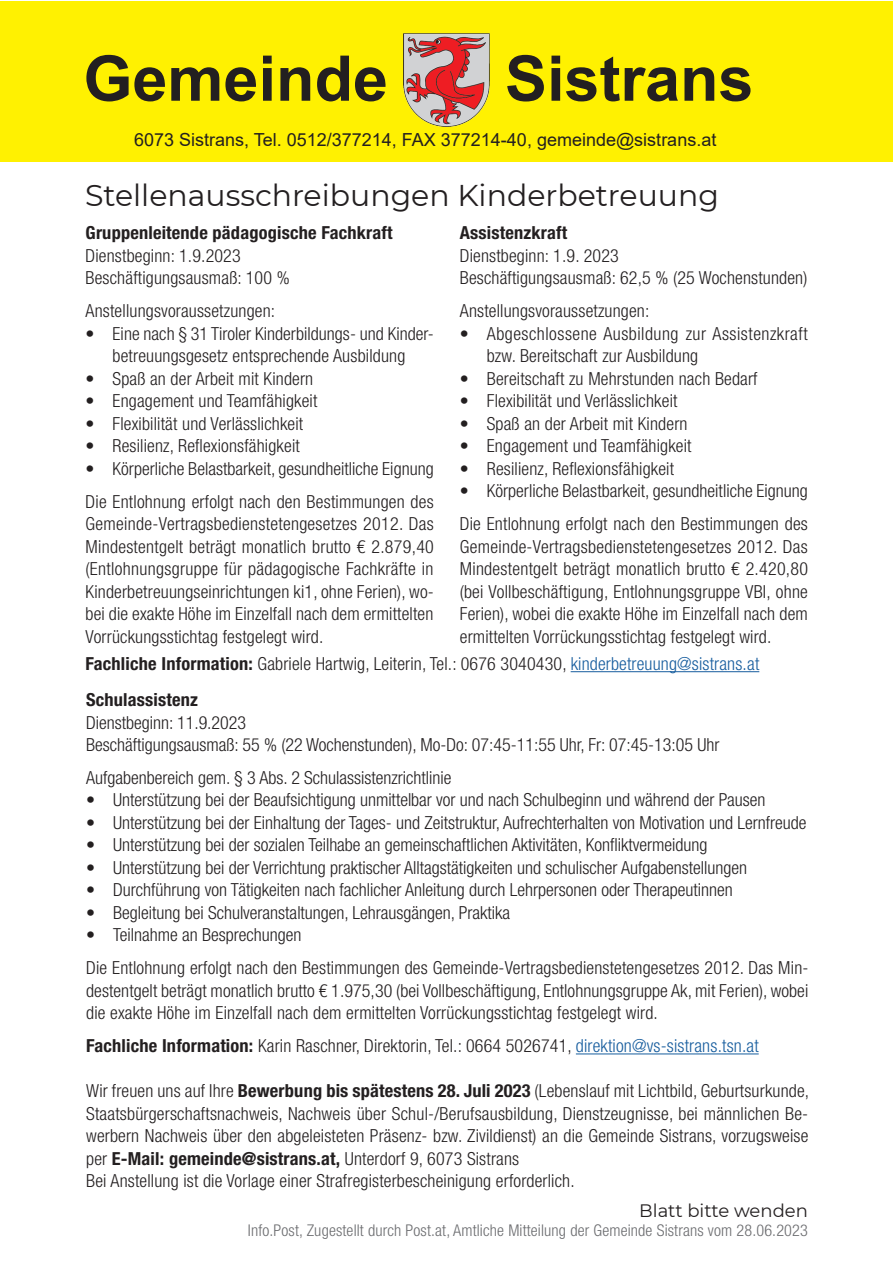
<style>
.page{position:relative;width:893px;height:1263px;background:#fff}
.page>*{position:absolute;margin:0;border:0;box-sizing:border-box;transform-origin:0 0}
.t1{font:700 63px "Arial";color:#231f20}
.t2{font:30px "Montserrat";color:#231f20}
.t3{font:300 condensed 18px/22.5px "Helvetica Neue LT Std";letter-spacing:.01em;color:#231f20}
.t4{font:300 condensed 18px/22.5px "Helvetica Neue LT Std";letter-spacing:.03em;color:#231f20}
.t5{font:700 condensed 18px "Helvetica Neue LT Std";letter-spacing:.01em;color:#231f20}
.t6{font:18px "Arial";color:#231f20}
.t7{font:18px "Montserrat";color:#231f20}
.t8{font:300 condensed 16.2px "Helvetica Neue LT Std";letter-spacing:.01em;color:#6c6d70}
.s1{font-weight:700}
.s2{color:#175d9e}
</style>
<div class="page">
<div style="left:1px;top:1px;width:892px;height:160px;background:#fff101"></div>
<img style="left:404px;top:33px;width:85px;height:94px">
<hr style="left:576px;top:1053px;width:183px;height:1px;background:#175d9e">
<hr style="left:571px;top:671px;width:188px;height:1px;background:#175d9e">
<h1 class="t1" style="left:83px;top:34px;width:306px">Gemeinde</h1>
<h1 class="t1" style="left:505px;top:34px;width:250px">Sistrans</h1>
<p class="t6" style="left:134px;top:128px;width:584px">6073 Sistrans, Tel. 0512/377214, FAX 377214-40, gemeinde@sistrans.at</p>
<h2 class="t2" style="left:85px;top:174px;width:635px">Stellenausschreibungen Kinderbetreuung</h2>
<p class="t5" style="left:86px;top:222px;width:308px">Gruppenleitende pädagogische Fachkraft</p>
<p class="t3" style="left:86px;top:244px;width:206px">Dienstbeginn: 1.9.2023<br>Beschäftigungsausmaß: 100 %</p>
<p class="t3" style="left:86px;top:299px;width:191px">Anstellungsvoraussetzungen:</p>
<p class="t3" style="left:86px;top:322px;width:350px;text-align:center">• Eine nach § 31 Tiroler Kinderbildungs- und Kinder&shy;betreuungsgesetz entsprechende Ausbildung</p>
<p class="t3" style="left:86px;top:367px;width:229px">• Spaß an der Arbeit mit Kindern</p>
<p class="t3" style="left:86px;top:389px;width:233px">• Engagement und Teamfähigkeit</p>
<p class="t3" style="left:86px;top:412px;width:219px">• Flexibilität und Verlässlichkeit</p>
<p class="t3" style="left:86px;top:434px;width:216px">• Resilienz, Reflexionsfähigkeit</p>
<p class="t3" style="left:86px;top:452px;width:350px;line-height:32.8px">• Körperliche Belastbarkeit, gesundheitliche Eignung<br>Die Entlohnung erfolgt nach den Bestimmungen des</p>
<p class="t3" style="left:86px;top:512px;width:350px;text-align:justify">Gemeinde-Vertragsbedienstetengesetzes 2012. Das Mindestentgelt beträgt monatlich brutto € 2.879,40 (Entlohnungsgruppe für pädagogische Fachkräfte in Kinderbetreuungseinrichtungen ki1, ohne Ferien), wo&shy;bei die exakte Höhe im Einzelfall nach dem ermittelten Vorrückungsstichtag festgelegt wird.</p>
<p class="t5" style="left:460px;top:222px;width:109px">Assistenzkraft</p>
<p class="t3" style="left:460px;top:244px;width:349px">Dienstbeginn: 1.9. 2023<br>Beschäftigungsausmaß: 62,5 % (25 Wochenstunden)</p>
<p class="t3" style="left:460px;top:299px;width:191px">Anstellungsvoraussetzungen:</p>
<p class="t4" style="left:487px;top:322px;width:322px;text-indent:-27px">• Abgeschlossene Ausbildung zur Assistenzkraft bzw. Bereitschaft zur Ausbildung</p>
<p class="t3" style="left:460px;top:367px;width:299px">• Bereitschaft zu Mehrstunden nach Bedarf</p>
<p class="t3" style="left:460px;top:389px;width:219px">• Flexibilität und Verlässlichkeit</p>
<p class="t3" style="left:460px;top:412px;width:229px">• Spaß an der Arbeit mit Kindern</p>
<p class="t3" style="left:460px;top:434px;width:233px">• Engagement und Teamfähigkeit</p>
<p class="t3" style="left:460px;top:457px;width:216px">• Resilienz, Reflexionsfähigkeit</p>
<p class="t3" style="left:460px;top:474px;width:350px;line-height:32.8px">• Körperliche Belastbarkeit, gesundheitliche Eignung<br>Die Entlohnung erfolgt nach den Bestimmungen des</p>
<p class="t3" style="left:460px;top:535px;width:350px;text-align:justify">Gemeinde-Vertragsbedienstetengesetzes 2012. Das Mindestentgelt beträgt monatlich brutto € 2.420,80 (bei Vollbeschäftigung, Entlohnungsgruppe VBI, ohne Ferien), wobei die exakte Höhe im Einzelfall nach dem ermittelten Vorrückungsstichtag festgelegt wird.</p>
<p class="t3" style="left:86px;top:652px;width:675px"><span class="s1">Fachliche Information:</span> Gabriele Hartwig, Leiterin, Tel.: 0676 3040430, <span class="s2">kinderbetreuung@sistrans.at</span></p>
<p class="t5" style="left:86px;top:689px;width:113px">Schulassistenz</p>
<p class="t3" style="left:86px;top:711px;width:635px">Dienstbeginn: 11.9.2023<br>Beschäftigungsausmaß: 55 % (22 Wochenstunden), Mo-Do: 07:45-11:55 Uhr, Fr: 07:45-13:05 Uhr</p>
<p class="t3" style="left:86px;top:766px;width:367px">Aufgabenbereich gem. § 3 Abs. 2 Schulassistenzrichtlinie</p>
<p class="t3" style="left:86px;top:789px;width:681px">• Unterstützung bei der Beaufsichtigung unmittelbar vor und nach Schulbeginn und während der Pausen</p>
<p class="t3" style="left:86px;top:811px;width:722px">• Unterstützung bei der Einhaltung der Tages- und Zeitstruktur, Aufrechterhalten von Motivation und Lernfreude</p>
<p class="t3" style="left:86px;top:834px;width:623px">• Unterstützung bei der sozialen Teilhabe an gemeinschaftlichen Aktivitäten, Konfliktvermeidung</p>
<p class="t3" style="left:86px;top:856px;width:662px">• Unterstützung bei der Verrichtung praktischer Alltagstätigkeiten und schulischer Aufgabenstellungen</p>
<p class="t3" style="left:86px;top:879px;width:648px">• Durchführung von Tätigkeiten nach fachlicher Anleitung durch Lehrpersonen oder Therapeutinnen</p>
<p class="t3" style="left:86px;top:901px;width:425px">• Begleitung bei Schulveranstaltungen, Lehrausgängen, Praktika</p>
<p class="t3" style="left:86px;top:918px;width:724px;line-height:32.8px">• Teilnahme an Besprechungen<br>Die Entlohnung erfolgt nach den Bestimmungen des Gemeinde-Vertragsbedienstetengesetzes 2012. Das Min-</p>
<p class="t3" style="left:86px;top:979px;width:724px">destentgelt beträgt monatlich brutto € 1.975,30 (bei Vollbeschäftigung, Entlohnungsgruppe Ak, mit Ferien), wobei die exakte Höhe im Einzelfall nach dem ermittelten Vorrückungsstichtag festgelegt wird.</p>
<p class="t3" style="left:86px;top:1034px;width:674px"><span class="s1">Fachliche Information:</span> Karin Raschner, Direktorin, Tel.: 0664 5026741, <span class="s2">direktion@vs-sistrans.tsn.at</span></p>
<p class="t3" style="left:86px;top:1079px;width:724px">Wir freuen uns auf Ihre <span class="s1">Bewerbung bis spätestens 28. Juli 2023</span> (Lebenslauf mit Lichtbild, Geburtsurkunde, Staatsbürgerschaftsnachweis, Nachweis über Schul-/Berufsausbildung, Dienstzeugnisse, bei männlichen Be&shy;werbern Nachweis über den abgeleisteten Präsenz- bzw. Zivildienst) an die Gemeinde Sistrans, vorzugsweise per <span class="s1">E-Mail: gemeinde@sistrans.at,</span> Unterdorf 9, 6073 Sistrans<br>Bei Anstellung ist die Vorlage einer Strafregisterbescheinigung erforderlich.</p>
<p class="t7" style="left:639px;top:1198px;width:170px">Blatt bitte wenden</p>
<p class="t8" style="left:248px;top:1221px;width:561px">Info.Post, Zugestellt durch Post.at, Amtliche Mitteilung der Gemeinde Sistrans vom 28.06.2023</p>
</div>
